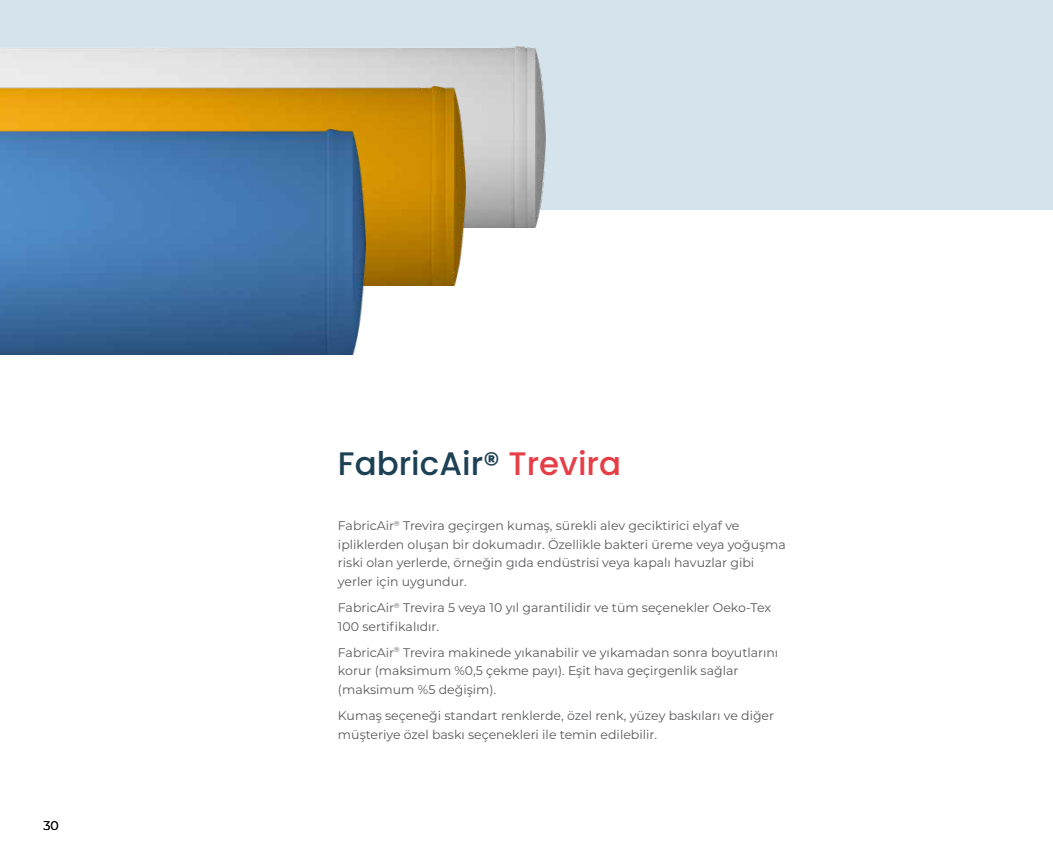
<style>
.page{position:relative;width:1053px;height:851px;background:#fff}
.page>*{position:absolute;margin:0;border:0;box-sizing:border-box;transform-origin:0 0}
.t1{font:500 32.5px "Poppins";color:#1d4154}
.t2{font:12.5px/18.8px "Montserrat";color:#58595b}
.t3{font:12.5px "Montserrat";color:#000}
.s1{color:#e63e47}
</style>
<div class="page">
<div style="left:0;top:0;width:1052px;height:209px;background:#d5e4ec"></div>
<img style="left:0;top:47px;width:545px;height:180px">
<img style="left:0;top:87px;width:465px;height:198px">
<img style="left:0;top:129px;width:366px;height:225px">
<p class="t3" style="left:44px;top:817px;width:17px">30</p>
<h1 class="t1" style="left:338px;top:444px;width:285px">FabricAir® <span class="s1">Trevira</span></h1>
<p class="t2" style="left:338px;top:515px;width:449px">FabricAir<sup>®</sup> Trevira geçirgen kumaş, sürekli alev geciktirici elyaf ve ipliklerden oluşan bir dokumadır. Özellikle bakteri üreme veya yoğuşma riski olan yerlerde, örneğin gıda endüstrisi veya kapalı havuzlar gibi yerler için uygundur.</p>
<p class="t2" style="left:338px;top:597px;width:434px">FabricAir<sup>®</sup> Trevira 5 veya 10 yıl garantilidir ve tüm seçenekler Oeko-Tex<br>100 sertifikalıdır.</p>
<p class="t2" style="left:338px;top:642px;width:442px">FabricAir<sup>®</sup> Trevira makinede yıkanabilir ve yıkamadan sonra boyutlarını korur (maksimum %0,5 çekme payı). Eşit hava geçirgenlik sağlar (maksimum %5 değişim).</p>
<p class="t2" style="left:338px;top:705px;width:437px">Kumaş seçeneği standart renklerde, özel renk, yüzey baskıları ve diğer müşteriye özel baskı seçenekleri ile temin edilebilir.</p>
</div>
